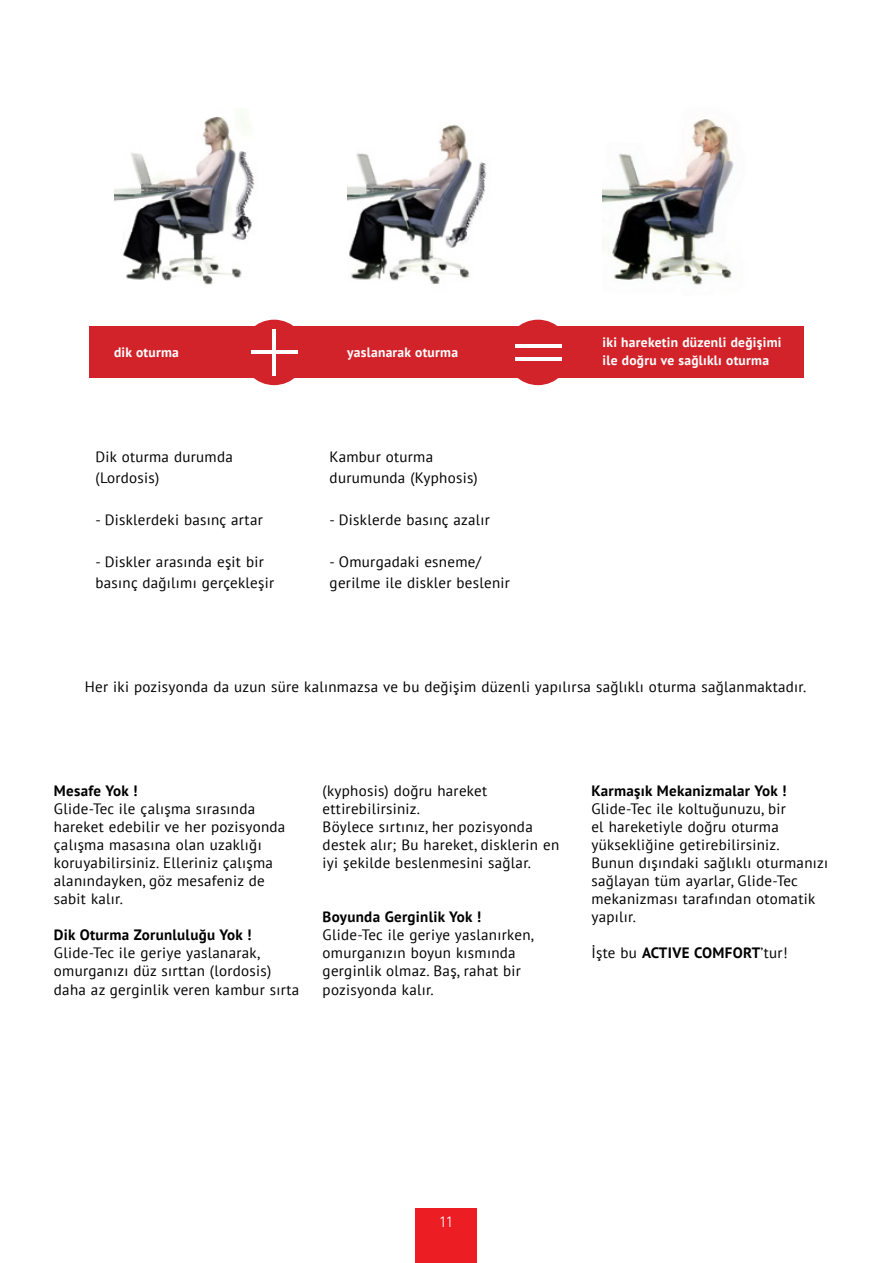
<style>
.page{position:relative;width:893px;height:1263px;background:#fff}
.page>*{position:absolute;margin:0;border:0;box-sizing:border-box;transform-origin:0 0}
.t1{font:18px "Aaargh Normal";color:#fff}
.t2{font:15px/18px "PT Sans";letter-spacing:.02em;color:#000}
.t3{font:700 15px "PT Sans";letter-spacing:.02em;color:#000}
.t4{font:700 13.5px/18px "PT Sans";letter-spacing:.02em;color:#fff}
.s1{font-weight:400}
</style>
<div class="page">
<div style="left:416px;top:1209px;width:61px;height:54px;background:#ed1d24"></div>
<img style="left:603px;top:119px;width:131px;height:166px">
<img style="left:347px;top:124px;width:140px;height:160px">
<img style="left:114px;top:116px;width:141px;height:169px">
<div style="left:89px;top:327px;width:715px;height:51px;background:#d2232a"></div>
<div style="left:241px;top:320px;width:66px;height:65px;background:#d2232a;border-radius:50%"></div>
<div style="left:505px;top:320px;width:66px;height:65px;background:#d2232a;border-radius:50%"></div>
<hr style="left:272px;top:329px;width:4px;height:47px;background:#fff">
<hr style="left:251px;top:351px;width:46px;height:3px;background:#fff">
<hr style="left:515px;top:344px;width:46px;height:3px;background:#fff">
<hr style="left:515px;top:357px;width:46px;height:4px;background:#fff">
<p class="t4" style="left:114px;top:343px;width:66px">dik oturma</p>
<p class="t4" style="left:347px;top:343px;width:112px">yaslanarak oturma</p>
<p class="t2" style="left:95px;top:446px;width:139px;line-height:21px">Dik oturma durumda (Lordosis)</p>
<p class="t2" style="left:95px;top:510px;width:169px">- Disklerdeki basınç artar</p>
<p class="t2" style="left:95px;top:551px;width:180px;line-height:21px">- Diskler arasında eşit bir basınç dağılımı gerçekleşir</p>
<p class="t2" style="left:330px;top:446px;width:150px;line-height:21px">Kambur oturma durumunda (Kyphosis)</p>
<p class="t2" style="left:330px;top:510px;width:162px">- Disklerde basınç azalır</p>
<p class="t2" style="left:330px;top:551px;width:182px;line-height:21px">- Omurgadaki esneme/ gerilme ile diskler beslenir</p>
<p class="t4" style="left:603px;top:333px;width:180px">iki hareketin düzenli değişimi ile doğru ve sağlıklı oturma</p>
<p class="t2" style="left:85px;top:677px;width:723px">Her iki pozisyonda da uzun süre kalınmazsa ve bu değişim düzenli yapılırsa sağlıklı oturma sağlanmaktadır.</p>
<p class="t3" style="left:54px;top:780px;width:85px">Mesafe Yok !</p>
<p class="t2" style="left:54px;top:799px;width:233px">Glide-Tec ile çalışma sırasında hareket edebilir ve her pozisyonda çalışma masasına olan uzaklığı koruyabilirsiniz. Elleriniz çalışma alanındayken, göz mesafeniz de sabit kalır.</p>
<p class="t3" style="left:54px;top:925px;width:199px">Dik Oturma Zorunluluğu Yok !</p>
<p class="t2" style="left:54px;top:944px;width:247px">Glide-Tec ile geriye yaslanarak, omurganızı düz sırttan (lordosis) daha az gerginlik veren kambur sırta</p>
<p class="t2" style="left:323px;top:781px;width:238px">(kyphosis) doğru hareket ettirebilirsiniz.<br>Böylece sırtınız, her pozisyonda destek alır; Bu hareket, disklerin en iyi şekilde beslenmesini sağlar.</p>
<p class="t3" style="left:323px;top:907px;width:160px">Boyunda Gerginlik Yok !</p>
<p class="t2" style="left:323px;top:926px;width:213px">Glide-Tec ile geriye yaslanırken, omurganızın boyun kısmında gerginlik olmaz. Baş, rahat bir pozisyonda kalır.</p>
<p class="t3" style="left:591px;top:780px;width:197px">Karmaşık Mekanizmalar Yok !</p>
<p class="t2" style="left:591px;top:799px;width:238px">Glide-Tec ile koltuğunuzu, bir<br>el hareketiyle doğru oturma yüksekliğine getirebilirsiniz.<br>Bunun dışındaki sağlıklı oturmanızı sağlayan tüm ayarlar, Glide-Tec mekanizması tarafından otomatik yapılır.</p>
<p class="t3" style="left:591px;top:943px;width:198px"><span class="s1">İşte bu</span> ACTIVE COMFORT<span class="s1">’tur!</span></p>
<p class="t1" style="left:440px;top:1209px;width:15px">11</p>
</div>
